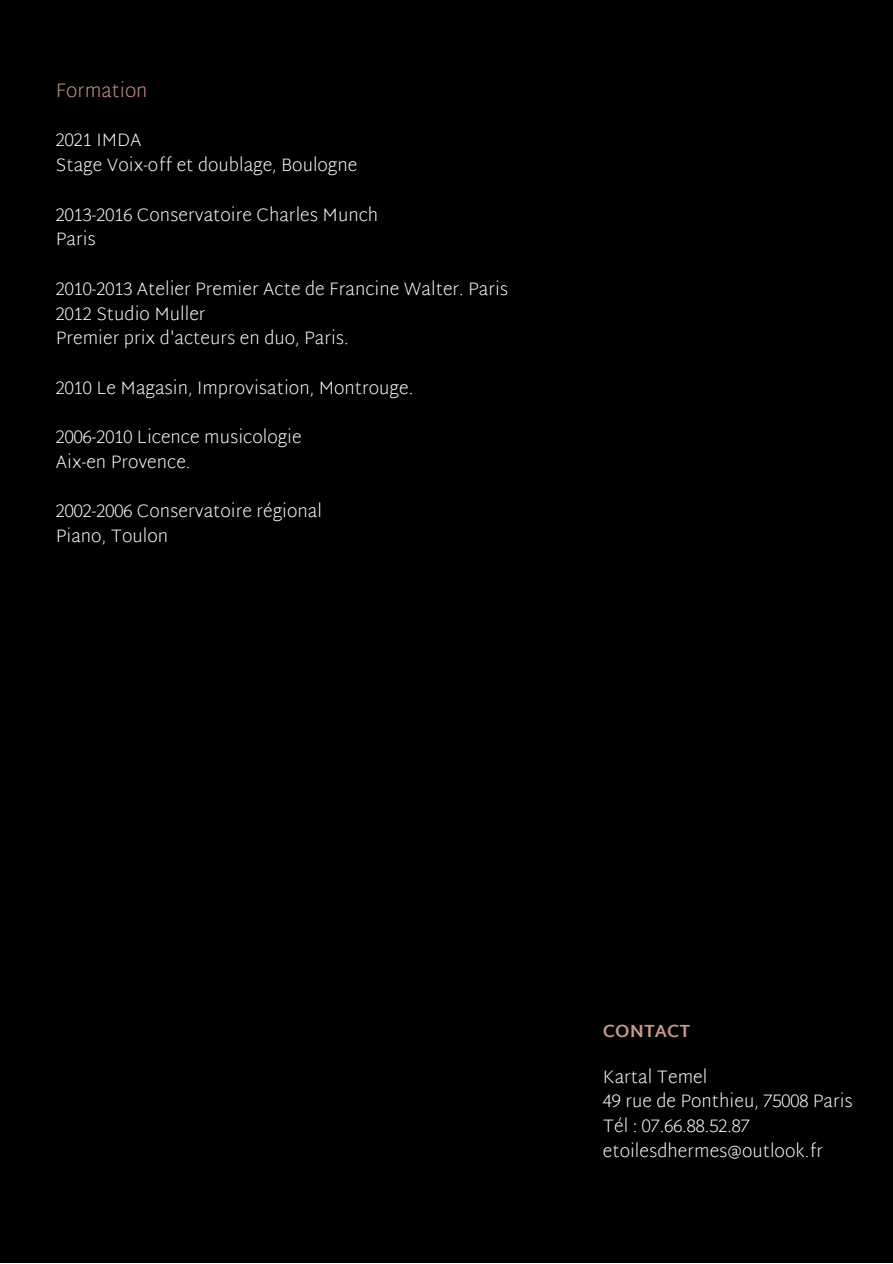
<style>
.page{position:relative;width:893px;height:1264px;background:#fff}
.page>*{position:absolute;margin:0;border:0;box-sizing:border-box;transform-origin:0 0}
.t1{font:200 19.5px "Martel Sans";color:#c7998c}
.t2{font:200 18px/24.8px "Martel Sans";color:#fff}
.t3{font:700 18px "Martel Sans";color:#c7998c}
</style>
<div class="page">
<div style="left:0;top:0;width:892px;height:1262px;background:#000"></div>
<p class="t1" style="left:56px;top:79px;width:93px">Formation</p>
<p class="t2" style="left:56px;top:128px;width:303px">2021 IMDA<br>Stage Voix-off et doublage, Boulogne</p>
<p class="t2" style="left:56px;top:202px;width:324px">2013-2016 Conservatoire Charles Munch<br>Paris</p>
<p class="t2" style="left:56px;top:276px;width:454px">2010-2013 Atelier Premier Acte de Francine Walter. Paris<br>2012 Studio Muller<br>Premier prix d'acteurs en duo, Paris.</p>
<p class="t2" style="left:56px;top:375px;width:359px">2010 Le Magasin, Improvisation, Montrouge.</p>
<p class="t2" style="left:56px;top:424px;width:247px">2006-2010 Licence musicologie<br>Aix-en Provence.</p>
<p class="t2" style="left:56px;top:499px;width:267px">2002-2006 Conservatoire régional<br>Piano, Toulon</p>
<p class="t3" style="left:602px;top:1019px;width:89px">CONTACT</p>
<p class="t2" style="left:602px;top:1064px;width:251px">Kartal Temel<br>49 rue de Ponthieu, 75008 Paris<br>Tél : 07.66.88.52.87 etoilesdhermes@outlook.fr</p>
</div>
